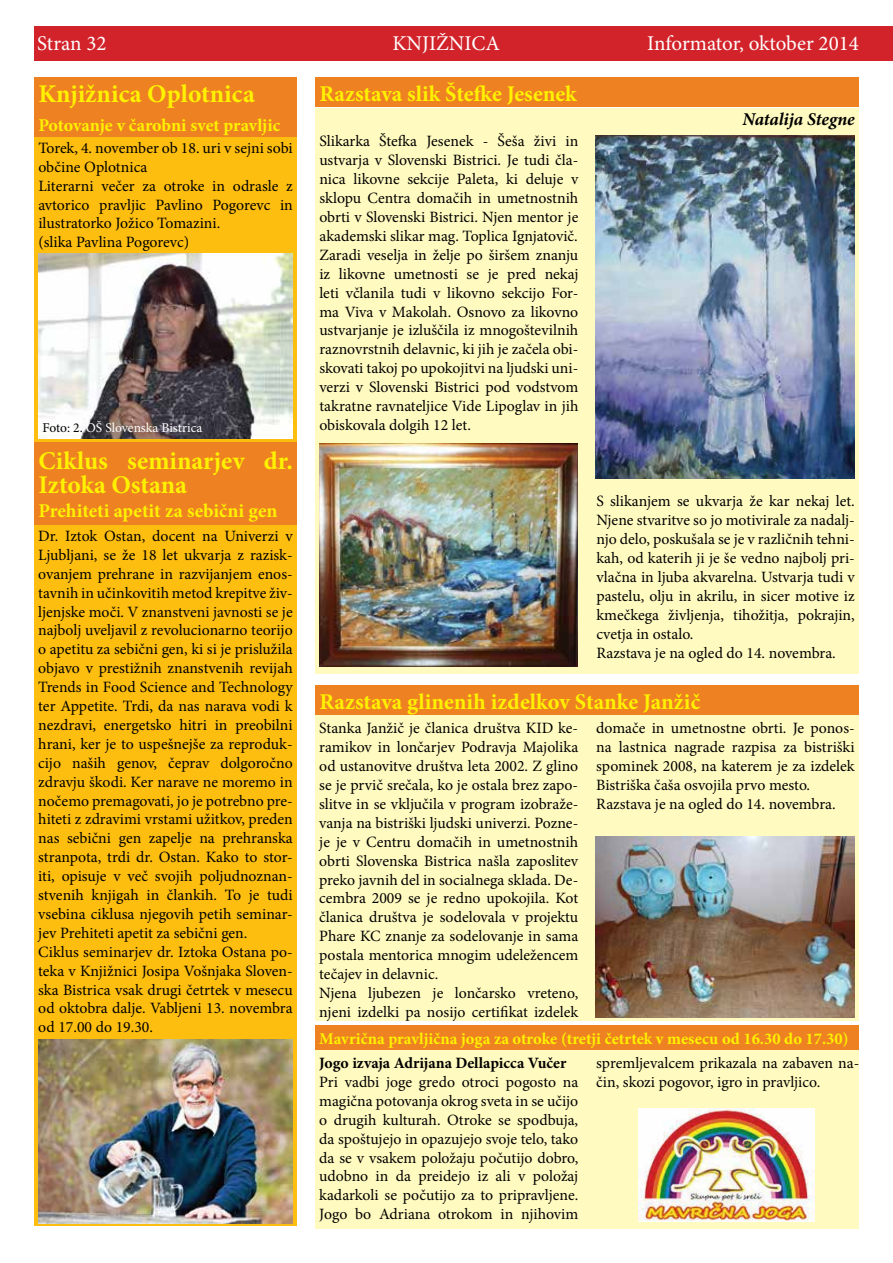
<style>
.page{position:relative;width:893px;height:1263px;background:#fff}
.page>*{position:absolute;margin:0;border:0;box-sizing:border-box;transform-origin:0 0}
.t1{font:700 25.5px/24px "Minion Pro";color:#fff200}
.t2{font:700 22.5px "Minion Pro";color:#fff200}
.t3{font:21px "Minion Pro";color:#fff}
.t4{font:700 19.5px "Minion Pro";letter-spacing:-.005em;color:#fff200}
.t5{font:700 18px "Minion Pro";letter-spacing:-.005em;color:#fff200}
.t6{font:italic 700 18px "Minion Pro";letter-spacing:-.005em;color:#000}
.t7{font:700 16.5px "Minion Pro";color:#fff200}
.t8{font:15.75px/18.9px "Minion Pro";color:#000}
.t9{font:700 15.75px "Minion Pro";color:#000}
.t10{font:13.5px "Minion Pro";letter-spacing:-.005em;color:#fff}
.s1{color:#000}
</style>
<div class="page">
<div style="left:34px;top:26px;width:859px;height:35px;background:#d2232a"></div>
<div style="left:34px;top:137px;width:263px;height:305px;background:#febe10"></div>
<div style="left:315px;top:78px;width:544px;height:29px;background:#ee8222"></div>
<div style="left:315px;top:108px;width:544px;height:566px;background:#fffac0"></div>
<div style="left:34px;top:78px;width:263px;height:59px;background:#ee8222"></div>
<img style="left:319px;top:444px;width:259px;height:222px">
<div style="left:315px;top:685px;width:544px;height:30px;background:#ee8222"></div>
<div style="left:315px;top:715px;width:544px;height:305px;background:#fffac0"></div>
<img style="left:596px;top:836px;width:259px;height:181px">
<img style="left:38px;top:254px;width:255px;height:184px">
<div style="left:34px;top:525px;width:263px;height:701px;background:#febe10"></div>
<div style="left:34px;top:442px;width:263px;height:83px;background:#ee8222"></div>
<img style="left:38px;top:1040px;width:255px;height:183px">
<div style="left:315px;top:1026px;width:544px;height:25px;background:#ee8222"></div>
<div style="left:315px;top:1050px;width:544px;height:179px;background:#fffac0"></div>
<img style="left:639px;top:1108px;width:175px;height:114px">
<img style="left:596px;top:135px;width:259px;height:344px">
<h3 class="t3" style="left:37px;top:30px;width:71px">Stran 32</h3>
<h3 class="t3" style="left:392px;top:30px;width:109px">KNJIŽNICA</h3>
<h3 class="t3" style="left:647px;top:30px;width:213px">Informator, oktober 2014</h3>
<h1 class="t1" style="left:38px;top:82px;width:218px">Knjižnica Oplotnica</h1>
<h2 class="t2" style="left:319px;top:78px;width:259px">Razstava slik Štefke Jesenek</h2>
<p class="t5" style="left:38px;top:112px;width:244px">Potovanje v čarobni svet pravljic</p>
<p class="t8" style="left:319px;top:132px;width:261px;text-align:justify">Slikarka Štefka Jesenek - Šeša živi in ustvarja v Slovenski Bistrici. Je tudi čla&shy;nica likovne sekcije Paleta, ki deluje v sklopu Centra domačih in umetnostnih obrti v Slovenski Bistrici. Njen mentor je akademski slikar mag. Toplica Ignjatovič.<br>Zaradi veselja in želje po širšem znanju iz likovne umetnosti se je pred nekaj leti včlanila tudi v likovno sekcijo For&shy;ma Viva v Makolah. Osnovo za likovno ustvarjanje je izluščila iz mnogoštevilnih raznovrstnih delavnic, ki jih je začela obi&shy;skovati takoj po upokojitvi na ljudski uni&shy;verzi v Slovenski Bistrici pod vodstvom takratne ravnateljice Vide Lipoglav in jih obiskovala dolgih 12 let.</p>
<p class="t8" style="left:38px;top:138px;width:256px">Torek, 4. november ob 18. uri v sejni sobi občine Oplotnica<br>Literarni večer za otroke in odrasle z avtorico pravljic Pavlino Pogorevc in ilustratorko Jožico Tomazini.<br>(slika Pavlina Pogorevc)</p>
<p class="t10" style="left:43px;top:418px;width:161px"><span class="s1">Foto: 2.</span> OŠ Slovenska Bistrica</p>
<p class="t6" style="left:743px;top:106px;width:114px">Natalija Stegne</p>
<h1 class="t1" style="left:38px;top:448px;width:256px">Ciklus seminarjev dr.<br>Iztoka Ostana</h1>
<p class="t4" style="left:38px;top:497px;width:241px">Prehiteti apetit za sebični gen</p>
<p class="t8" style="left:38px;top:526px;width:256px">Dr. Iztok Ostan, docent na Univerzi v Ljubljani, se že 18 let ukvarja z razisk&shy;ovanjem prehrane in razvijanjem enos&shy;tavnih in učinkovitih metod krepitve živ&shy;ljenjske moči. V znanstveni javnosti se je najbolj uveljavil z revolucionarno teorijo o apetitu za sebični gen, ki si je prislužila objavo v prestižnih znanstvenih revijah Trends in Food Science and Technology ter Appetite. Trdi, da nas narava vodi k nezdravi, energetsko hitri in preobilni hrani, ker je to uspešnejše za reproduk&shy;cijo naših genov, čeprav dolgoročno zdravju škodi. Ker narave ne moremo in nočemo premagovati, jo je potrebno pre&shy;hiteti z zdravimi vrstami užitkov, preden nas sebični gen zapelje na prehranska stranpota, trdi dr. Ostan. Kako to stor&shy;iti, opisuje v več svojih poljudnoznan&shy;stvenih knjigah in člankih. To je tudi vsebina ciklusa njegovih petih seminar&shy;jev Prehiteti apetit za sebični gen.<br>Ciklus seminarjev dr. Iztoka Ostana po&shy;teka v Knjižnici Josipa Vošnjaka Sloven&shy;ska Bistrica vsak drugi četrtek v mesecu od oktobra dalje. Vabljeni 13. novembra od 17.00 do 19.30.</p>
<p class="t8" style="left:596px;top:492px;width:260px">S slikanjem se ukvarja že kar nekaj let.<br>Njene stvaritve so jo motivirale za nadalj&shy;njo delo, poskušala se je v različnih tehni&shy;kah, od katerih ji je še vedno najbolj pri&shy;vlačna in ljuba akvarelna. Ustvarja tudi v pastelu, olju in akrilu, in sicer motive iz kmečkega življenja, tihožitja, pokrajin, cvetja in ostalo.<br>Razstava je na ogled do 14. novembra.</p>
<h2 class="t2" style="left:319px;top:685px;width:382px">Razstava glinenih izdelkov Stanke Janžič</h2>
<p class="t8" style="left:596px;top:719px;width:260px">domače in umetnostne obrti. Je ponos&shy;na lastnica nagrade razpisa za bistriški spominek 2008, na katerem je za izdelek Bistriška čaša osvojila prvo mesto.<br>Razstava je na ogled do 14. novembra.</p>
<p class="t8" style="left:319px;top:719px;width:261px">Stanka Janžič je članica društva KID ke&shy;ramikov in lončarjev Podravja Majolika od ustanovitve društva leta 2002. Z glino se je prvič srečala, ko je ostala brez zapo&shy;slitve in se vključila v program izobraže&shy;vanja na bistriški ljudski univerzi. Pozne&shy;je je v Centru domačih in umetnostnih obrti Slovenska Bistrica našla zaposlitev preko javnih del in socialnega sklada. De&shy;cembra 2009 se je redno upokojila. Kot članica društva je sodelovala v projektu Phare KC znanje za sodelovanje in sama postala mentorica mnogim udeležencem tečajev in delavnic.<br>Njena ljubezen je lončarsko vreteno, njeni izdelki pa nosijo certifikat izdelek</p>
<p class="t7" style="left:319px;top:1027px;width:531px">Mavrična pravljična joga za otroke (tretji četrtek v mesecu od 16.30 do 17.30)</p>
<p class="t9" style="left:319px;top:1052px;width:249px">Jogo izvaja Adrijana Dellapicca Vučer</p>
<p class="t8" style="left:319px;top:1072px;width:261px;text-align:justify">Pri vadbi joge gredo otroci pogosto na magična potovanja okrog sveta in se učijo o drugih kulturah. Otroke se spodbuja, da spoštujejo in opazujejo svoje telo, tako da se v vsakem položaju počutijo dobro, udobno in da preidejo iz ali v položaj kadarkoli se počutijo za to pripravljene.<br>Jogo bo Adriana otrokom in njihovim</p>
<p class="t8" style="left:596px;top:1054px;width:264px">spremljevalcem prikazala na zabaven na&shy;čin, skozi pogovor, igro in pravljico.</p>
</div>
